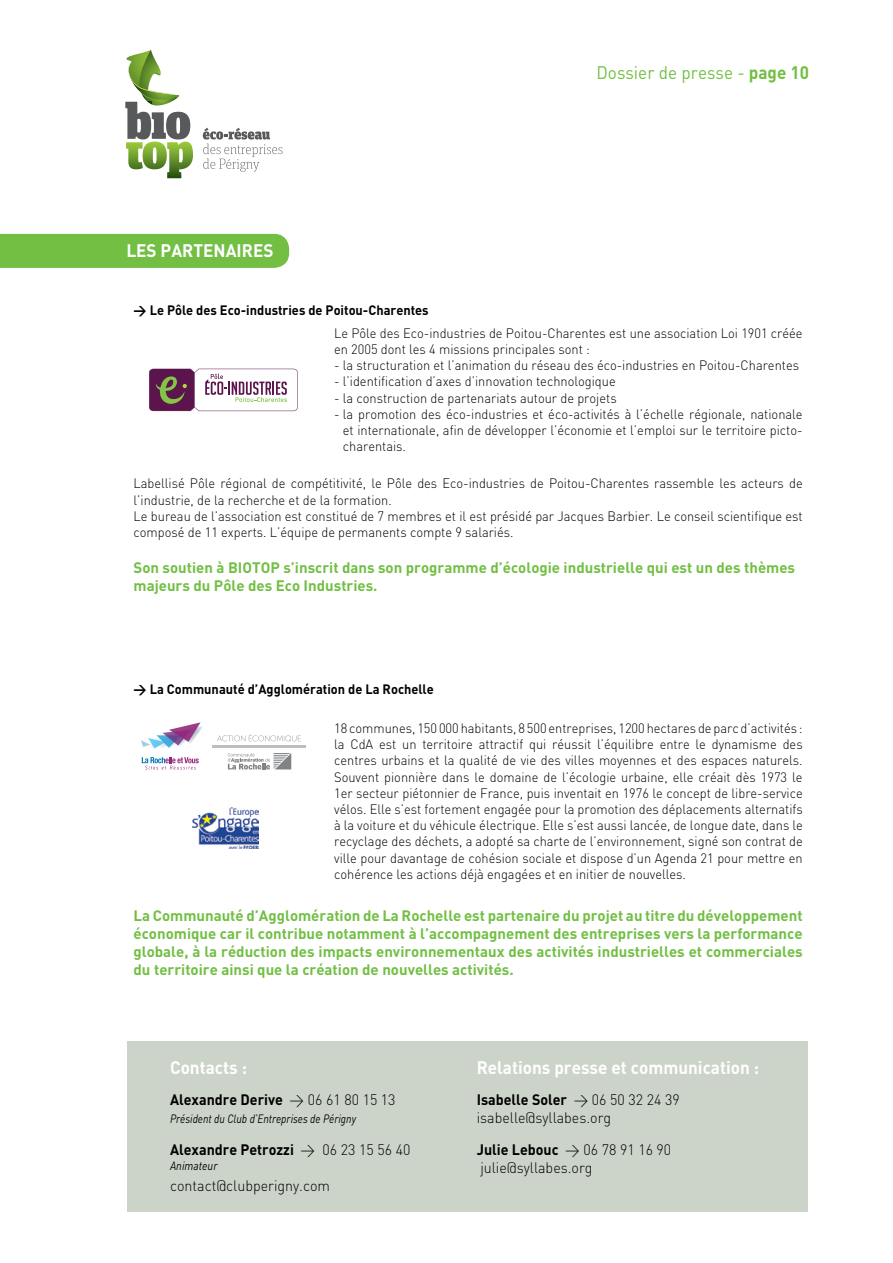
<style>
.page{position:relative;width:893px;height:1263px;background:#fff}
.page>*{position:absolute;margin:0;border:0;box-sizing:border-box;transform-origin:0 0}
.t1{font:700 18px "DINVAINS";color:#fff;scale:.95 1}
.t2{font:18px "DINVAINS";color:#72bf44;scale:.95 1}
.t3{font:700 15px/18px "DINVAINS";color:#72bf44}
.t4{font:300 15px/18px "DINVAINS";color:#000;scale:.95 1}
.t5{font:700 15px "DINVAINS";color:#000;scale:.95 1}
.t6{font:300 13.5px/16.2px "DINVAINS";color:#000;scale:.95 1}
.t7{font:700 13.5px "DINVAINS";color:#000;scale:.95 1}
.t8{font:italic 12px "DINVAINS";color:#000;scale:.85 1}
.t9{font:italic 12px "DINVAINS";color:#000;scale:.89 1}
.s1{font-weight:700}
.s2{font-weight:300}
</style>
<div class="page">
<div style="left:128px;top:1042px;width:680px;height:170px;background:#ccd4c9"></div>
<svg style="left:203px;top:128px;width:79px;height:44px"></svg>
<svg style="left:125px;top:50px;width:68px;height:128px"></svg>
<svg style="left:149px;top:369px;width:149px;height:42px"></svg>
<svg style="left:142px;top:757px;width:57px;height:12px"></svg>
<svg style="left:141px;top:722px;width:62px;height:27px"></svg>
<svg style="left:228px;top:753px;width:63px;height:16px"></svg>
<svg style="left:217px;top:734px;width:84px;height:7px"></svg>
<hr style="left:213px;top:745px;width:93px;height:3px;background:#bcbec0">
<div style="left:0;top:234px;width:289px;height:34px;background:#72bf44"></div>
<img style="left:192px;top:807px;width:66px;height:41px">
<h1 class="t1" style="left:126px;top:239px;width:156px">LES PARTENAIRES</h1>
<h1 class="t2" style="left:596px;top:61px;width:225px">Dossier de presse - <span class="s1">page 10</span></h1>
<p class="t7" style="left:134px;top:301px;width:312px">&gt; Le Pôle des Eco-industries de Poitou-Charentes</p>
<p class="t6" style="left:334px;top:325px;width:495px">Le Pôle des Eco-industries de Poitou-Charentes est une association Loi 1901 créée en 2005 dont les 4 missions principales sont :</p>
<p class="t6" style="left:334px;top:357px;width:491px">- la structuration et l’animation du réseau des éco-industries en Poitou-Charentes</p>
<p class="t6" style="left:334px;top:373px;width:298px">- l’identification d’axes d’innovation technologique</p>
<p class="t6" style="left:334px;top:389px;width:299px">- la construction de partenariats autour de projets</p>
<p class="t6" style="left:343px;top:406px;width:485px;text-align:justify;text-indent:-9px">- la promotion des éco-industries et éco-activités à l’échelle régionale, nationale et internationale, afin de développer l’économie et l’emploi sur le territoire picto&shy;charentais.</p>
<p class="t6" style="left:134px;top:475px;width:706px">Labellisé Pôle régional de compétitivité, le Pôle des Eco-industries de Poitou-Charentes rassemble les acteurs de l’industrie, de la recherche et de la formation.<br>Le bureau de l’association est constitué de 7 membres et il est présidé par Jacques Barbier. Le conseil scientifique est composé de 11 experts. L’équipe de permanents compte 9 salariés.</p>
<p class="t3" style="left:134px;top:558px;width:663px">Son soutien à BIOTOP s’inscrit dans son programme d’écologie industrielle qui est un des thèmes majeurs du Pôle des Eco Industries.</p>
<p class="t7" style="left:134px;top:680px;width:318px">&gt; La Communauté d’Agglomération de La Rochelle</p>
<p class="t6" style="left:334px;top:720px;width:495px;text-align:justify">18 communes, 150 000 habitants, 8 500 entreprises, 1200 hectares de parc d’activités : la CdA est un territoire attractif qui réussit l’équilibre entre le dynamisme des centres urbains et la qualité de vie des villes moyennes et des espaces naturels.<br>Souvent pionnière dans le domaine de l’écologie urbaine, elle créait dès 1973 le 1er secteur piétonnier de France, puis inventait en 1976 le concept de libre-service vélos. Elle s’est fortement engagée pour la promotion des déplacements alternatifs à la voiture et du véhicule électrique. Elle s’est aussi lancée, de longue date, dans le recyclage des déchets, a adopté sa charte de l’environnement, signé son contrat de ville pour davantage de cohésion sociale et dispose d’un Agenda 21 pour mettre en cohérence les actions déjà engagées et en initier de nouvelles.</p>
<p class="t3" style="left:134px;top:906px;width:671px;text-align:justify">La Communauté d’Agglomération de La Rochelle est partenaire du projet au titre du développement économique car il contribue notamment à l’accompagnement des entreprises vers la performance globale, à la réduction des impacts environnementaux des activités industrielles et commerciales du territoire ainsi que la création de nouvelles activités.</p>
<h1 class="t1" style="left:170px;top:1055px;width:82px">Contacts :</h1>
<p class="t5" style="left:170px;top:1089px;width:239px">Alexandre Derive <span class="s2">&gt; 06 61 80 15 13</span></p>
<p class="t8" style="left:170px;top:1111px;width:220px">Président du Club d’Entreprises de Périgny</p>
<p class="t5" style="left:170px;top:1140px;width:254px">Alexandre Petrozzi <span class="s2">&gt; 06 23 15 56 40</span></p>
<p class="t9" style="left:170px;top:1158px;width:55px">Animateur</p>
<p class="t4" style="left:170px;top:1177px;width:170px">contact@clubperigny.com</p>
<h1 class="t1" style="left:477px;top:1055px;width:299px">Relations presse et communication :</h1>
<p class="t4" style="left:477px;top:1090px;width:215px"><span class="s1">Isabelle Soler</span> &gt; 06 50 32 24 39 isabelle@syllabes.org</p>
<p class="t4" style="left:477px;top:1141px;width:206px"><span class="s1">Julie Lebouc</span> &gt; 06 78 91 16 90 julie@syllabes.org</p>
</div>
